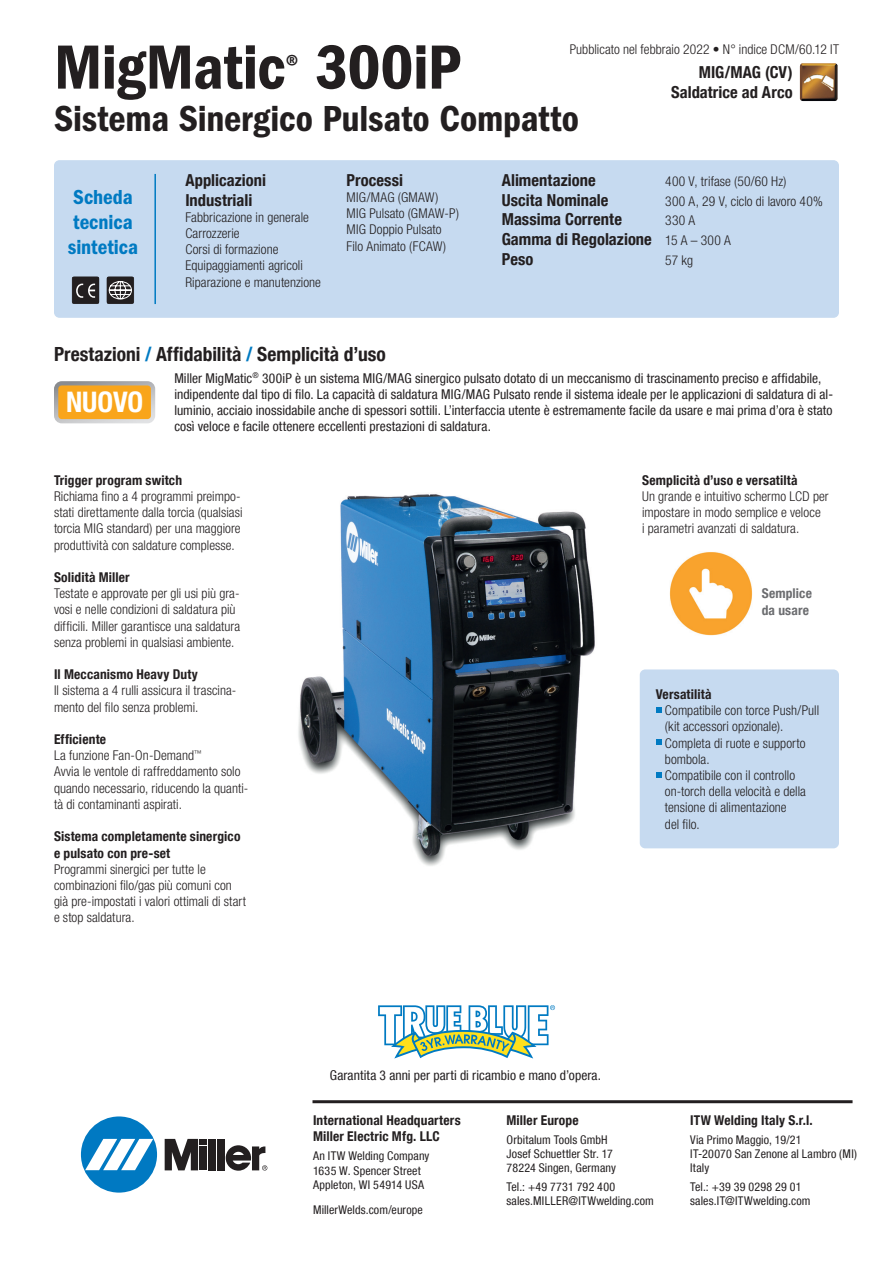
<style>
.page{position:relative;width:893px;height:1263px;background:#fff}
.page>*{position:absolute;margin:0;border:0;box-sizing:border-box;transform-origin:0 0}
.t1{font:64.5px "ITC Franklin Gothic Std Dm Cd";letter-spacing:-.01em;color:#231f20}
.t2{font:37.5px "ITC Franklin Gothic Std Dm Cd";letter-spacing:-.005em;color:#231f20}
.t3{font:700 condensed 28.35px "Helvetica Neue LT Com";letter-spacing:-.005em;color:#fff}
.t4{font:27.15px "ITC Franklin Gothic Std Dm Cd";color:#231f20}
.t5{font:21px/25.2px "ITC Franklin Gothic Std Dm Cd";color:#007ac2}
.t6{font:700 condensed 19.5px "Helvetica Neue LT Com";color:#231f20}
.t7{font:700 condensed 16.5px/19.8px "Helvetica Neue LT Com";color:#231f20}
.t8{font:300 condensed 13.5px/16.2px "Helvetica Neue LT Com";letter-spacing:.005em;color:#231f20}
.t9{font:condensed 13.5px/16.2px "Helvetica Neue LT Com";letter-spacing:.005em;color:#231f20}
.t10{font:700 condensed 13.5px/16.2px "Helvetica Neue LT Com";letter-spacing:.01em;color:#231f20}
.t11{font:condensed 13.5px "Helvetica";letter-spacing:-.01em;color:#231f20}
.t12{font:700 condensed 13.5px/16.2px "Helvetica Neue LT Com";letter-spacing:.01em;color:#6c6d70}
.t13{font:condensed 12px/14.4px "Helvetica Neue LT Com";letter-spacing:.01em;color:#231f20}
.s1{font-weight:300;font-size:13.5px}
.s2{color:#007ac2}
.s3{font-weight:700}
</style>
<div class="page">
<img style="left:800px;top:63px;width:38px;height:38px">
<div style="left:54px;top:160px;width:785px;height:158px;background:#c6daf0;border-radius:5px"></div>
<div style="left:640px;top:669px;width:199px;height:179px;background:#c6daf0;border-radius:5px"></div>
<svg style="left:72px;top:276px;width:27px;height:28px"></svg>
<svg style="left:107px;top:276px;width:27px;height:28px"></svg>
<hr style="left:154px;top:174px;width:2px;height:130px;background:#007ac2">
<svg style="left:378px;top:1005px;width:177px;height:53px"></svg>
<div style="left:81px;top:1116px;width:76px;height:76px;background:#0079c2;border-radius:50%"></div>
<svg style="left:85px;top:1139px;width:68px;height:31px"></svg>
<div style="left:209px;top:1139px;width:7px;height:31px;background:#231f20"></div>
<div style="left:218px;top:1139px;width:7px;height:31px;background:#231f20"></div>
<svg style="left:165px;top:1139px;width:42px;height:31px"></svg>
<svg style="left:226px;top:1145px;width:41px;height:26px"></svg>
<hr style="left:312px;top:1100px;width:540px;height:3px;background:#231f20">
<img style="left:298px;top:494px;width:297px;height:372px">
<svg style="left:54px;top:381px;width:101px;height:42px;background:#e8ab47"></svg>
<svg style="left:656px;top:707px;width:6px;height:6px"></svg>
<svg style="left:656px;top:739px;width:6px;height:6px"></svg>
<svg style="left:656px;top:772px;width:6px;height:6px"></svg>
<img style="left:669px;top:552px;width:84px;height:83px">
<p class="t8" style="left:570px;top:41px;width:271px">Pubblicato nel febbraio 2022 • N° indice DCM/60.12 IT</p>
<h3 class="t4" style="left:285px;top:49px;width:15px">®</h3>
<h1 class="t1" style="left:316px;top:30px;width:147px">300iP</h1>
<h2 class="t2" style="left:54px;top:97px;width:526px">Sistema Sinergico Pulsato Compatto</h2>
<p class="t7" style="left:185px;top:170px;width:82px">Applicazioni<br>Industriali</p>
<p class="t8" style="left:185px;top:209px;width:137px">Fabbricazione in generale<br>Carrozzerie<br>Corsi di formazione<br>Equipaggiamenti agricoli<br>Riparazione e manutenzione</p>
<h1 class="t1" style="left:54px;top:30px;width:233px">MigMatic</h1>
<p class="t7" style="left:699px;top:62px;width:95px">MIG/MAG (CV)</p>
<p class="t7" style="left:671px;top:82px;width:123px">Saldatrice ad Arco</p>
<p class="t7" style="left:347px;top:170px;width:58px">Processi</p>
<p class="t8" style="left:347px;top:189px;width:114px">MIG/MAG (GMAW)<br>MIG Pulsato (GMAW-P)<br>MIG Doppio Pulsato<br>Filo Animato (FCAW)</p>
<p class="t7" style="left:502px;top:170px;width:95px">Alimentazione</p>
<p class="t8" style="left:665px;top:173px;width:123px">400 V, trifase (50/60 Hz)</p>
<p class="t7" style="left:502px;top:190px;width:108px">Uscita Nominale</p>
<p class="t8" style="left:665px;top:193px;width:159px">300 A, 29 V, ciclo di lavoro 40%</p>
<p class="t7" style="left:502px;top:210px;width:122px">Massima Corrente</p>
<p class="t8" style="left:665px;top:212px;width:32px">330 A</p>
<p class="t7" style="left:502px;top:229px;width:231px">Gamma di Regolazione <span class="s1">15 A – 300 A<br></span>Peso</p>
<h3 class="t5" style="left:68px;top:184px;width:72px">Scheda tecnica sintetica</h3>
<p class="t8" style="left:665px;top:252px;width:29px">57 kg</p>
<h3 class="t6" style="left:54px;top:342px;width:333px">Prestazioni <span class="s2">/</span> Affidabilità <span class="s2">/</span> Semplicità d’uso</h3>
<p class="t9" style="left:174px;top:370px;width:660px">Miller MigMatic<sup>®</sup> 300iP è un sistema MIG/MAG sinergico pulsato dotato di un meccanismo di trascinamento preciso e affidabile, indipendente dal tipo di filo. La capacità di saldatura MIG/MAG Pulsato rende il sistema ideale per le applicazioni di saldatura di al&shy;luminio, acciaio inossidabile anche di spessori sottili. L’interfaccia utente è estremamente facile da usare e mai prima d’ora è stato così veloce e facile ottenere eccellenti prestazioni di saldatura.</p>
<h3 class="t3" style="left:66px;top:385px;width:79px">NUOVO</h3>
<p class="t10" style="left:54px;top:472px;width:130px">Trigger program switch</p>
<p class="t8" style="left:54px;top:488px;width:190px">Richiama fino a 4 programmi preimpo&shy;stati direttamente dalla torcia (qualsiasi torcia MIG standard) per una maggiore produttività con saldature complesse.</p>
<p class="t10" style="left:54px;top:569px;width:77px">Solidità Miller</p>
<p class="t8" style="left:54px;top:585px;width:188px">Testate e approvate per gli usi più gra&shy;vosi e nelle condizioni di saldatura più difficili. Miller garantisce una saldatura senza problemi in qualsiasi ambiente.</p>
<p class="t10" style="left:54px;top:666px;width:145px">Il Meccanismo Heavy Duty</p>
<p class="t8" style="left:54px;top:682px;width:184px">Il sistema a 4 rulli assicura il trascina&shy;mento del filo senza problemi.</p>
<p class="t8" style="left:54px;top:731px;width:196px"><span class="s3">Efficiente<br></span>La funzione Fan-On-Demand<sup>™<br></sup>Avvia le ventole di raffreddamento solo quando necessario, riducendo la quanti&shy;tà di contaminanti aspirati.</p>
<p class="t10" style="left:54px;top:828px;width:188px">Sistema completamente sinergico e pulsato con pre-set</p>
<p class="t8" style="left:54px;top:861px;width:194px">Programmi sinergici per tutte le combinazioni filo/gas più comuni con già pre-impostati i valori ottimali di start e stop saldatura.</p>
<p class="t10" style="left:642px;top:472px;width:157px">Semplicità d’uso e versatiltà</p>
<p class="t8" style="left:642px;top:488px;width:188px">Un grande e intuitivo schermo LCD per impostare in modo semplice e veloce<br>i parametri avanzati di saldatura.</p>
<p class="t12" style="left:762px;top:585px;width:52px">Semplice da usare</p>
<p class="t10" style="left:656px;top:686px;width:57px">Versatilità</p>
<p class="t8" style="left:665px;top:702px;width:156px">Compatibile con torce Push/Pull (kit accessori opzionale).<br>Completa di ruote e supporto bombola.<br>Compatibile con il controllo on-torch della velocità e della tensione di alimentazione<br>del filo.</p>
<p class="t9" style="left:330px;top:1067px;width:273px">Garantita 3 anni per parti di ricambio e mano d’opera.</p>
<p class="t11" style="left:312px;top:1067px;width:314px">Power source is warranted for three years, parts and l bour.</p>
<p class="t10" style="left:313px;top:1112px;width:149px">International Headquarters<br>Miller Electric Mfg. LLC</p>
<p class="t13" style="left:313px;top:1149px;width:118px">An ITW Welding Company<br>1635 W. Spencer Street<br>Appleton, WI 54914 USA</p>
<p class="t13" style="left:313px;top:1202px;width:111px">MillerWelds.com/europe</p>
<p class="t10" style="left:506px;top:1112px;width:74px">Miller Europe</p>
<p class="t13" style="left:506px;top:1132px;width:111px">Orbitalum Tools GmbH<br>Josef Schuettler Str. 17<br>78224 Singen, Germany</p>
<p class="t13" style="left:506px;top:1179px;width:149px">Tel.: +49 7731 792 400 sales.MILLER@ITWwelding.com</p>
<p class="t10" style="left:690px;top:1112px;width:124px">ITW Welding Italy S.r.l.</p>
<p class="t13" style="left:690px;top:1132px;width:168px">Via Primo Maggio, 19/21<br>IT-20070 San Zenone al Lambro (MI)<br>Italy</p>
<p class="t13" style="left:690px;top:1179px;width:122px">Tel.: +39 39 0298 29 01 sales.IT@ITWwelding.com</p>
</div>
